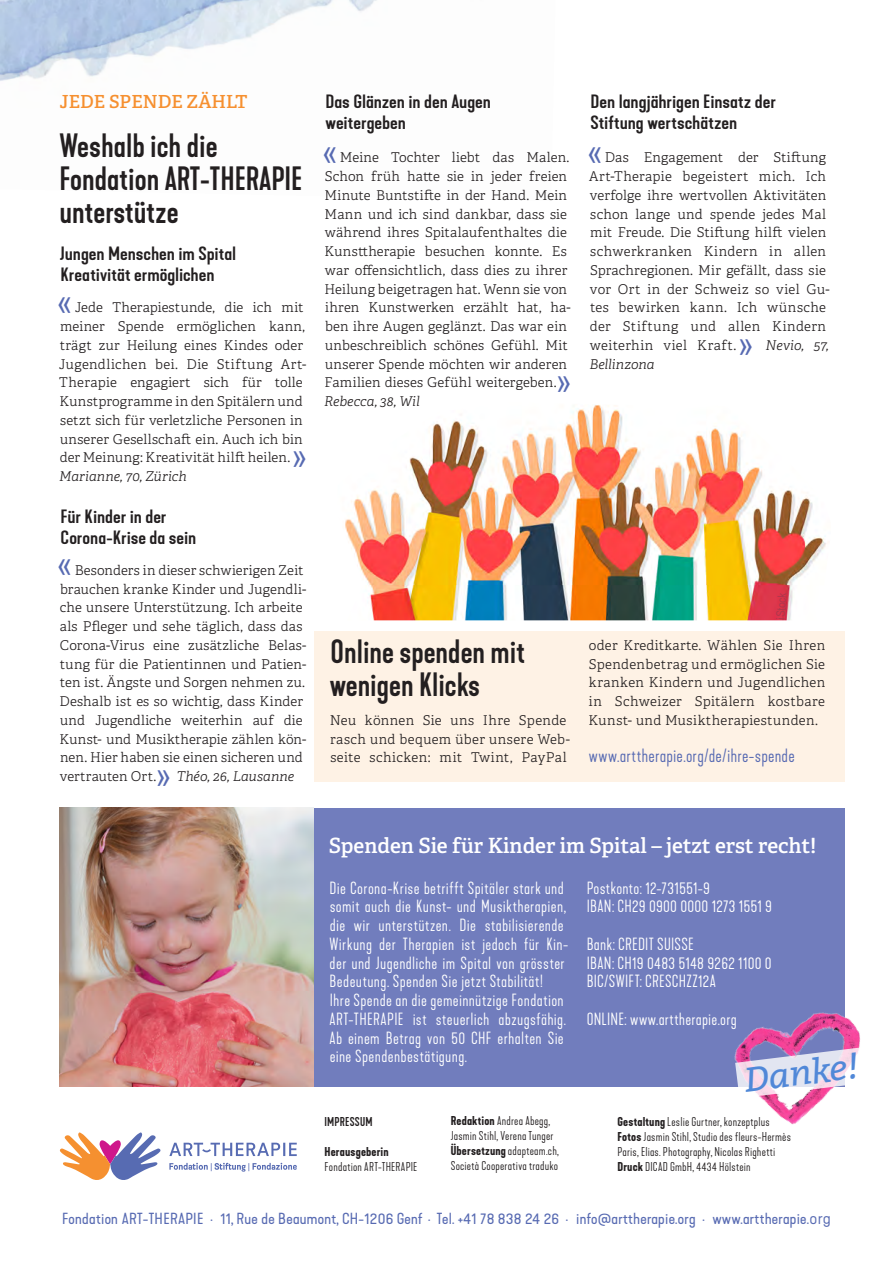
<style>
.page{position:relative;width:893px;height:1263px;background:#fff}
.page>*{position:absolute;margin:0;border:0;box-sizing:border-box;transform-origin:0 0}
.t1{font:34.5px "Arial Narrow";color:#576ab2}
.t2{font:italic 34.2px "Bitter";color:#5088d8;scale:1.04 1}
.t3{font:500 31.5px/33px "Kapra Neue Pro";color:#231f20}
.t4{font:21px "Adelle PE Sb";letter-spacing:-.005em;color:#fff}
.t5{font:500 18px/21px "Kapra Neue Pro";letter-spacing:-.005em;color:#231f20;scale:1.13 1}
.t6{font:18px "Kapra Neue Pro Light Rd";letter-spacing:.005em;color:#576ab2}
.t7{font:18px "Adelle PE Sb";color:#f69030}
.t8{font:300 16.5px/18.8px "Kapra Neue Pro";letter-spacing:.02em;color:#fff}
.t9{font:15px "Kapra Neue Pro Regular Exp";letter-spacing:.02em;color:#576ab2}
.t10{font:13.5px/18.8px "Adelle PE Lt";letter-spacing:.015em;color:#231f20}
.t11{font:italic 13.5px "Adelle PE Lt";letter-spacing:.005em;color:#231f20}
.t12{font:300 12px/15px "Kapra Neue Pro";letter-spacing:.015em;color:#231f20}
.t13{font:600 12px "Kapra Neue Pro";letter-spacing:.015em;color:#231f20}
.t14{font:500 12px "Kapra Neue Pro";letter-spacing:.02em;color:#231f20}
.t15{font:12px "Arial Narrow";color:#ad374d}
.s1{font-weight:600}
.s2{font-family:"Simplon BP Regular"}
</style>
<div class="page">
<img style="left:0;top:0;width:377px;height:81px">
<svg style="left:60px;top:1132px;width:101px;height:48px"></svg>
<svg style="left:169px;top:1143px;width:128px;height:28px"></svg>
<div style="left:314px;top:808px;width:530px;height:278px;background:#717dbd"></div>
<div style="left:314px;top:631px;width:530px;height:150px;background:#fef2e5"></div>
<img style="left:722px;top:1007px;width:139px;height:118px">
<svg style="left:735px;top:1047px;width:126px;height:51px"></svg>
<img style="left:345px;top:404px;width:481px;height:216px">
<img style="left:60px;top:808px;width:254px;height:278px">
<h3 class="t7" style="left:60px;top:88px;width:190px">JEDE SPENDE ZÄHLT</h3>
<h3 class="t3" style="left:60px;top:130px;width:244px">Weshalb ich die<br>Fondation ART-THERAPIE unterstütze</h3>
<h3 class="t5" style="left:60px;top:243px;width:158px">Jungen Menschen im Spital<br>Kreativität ermöglichen</h3>
<h1 class="t1" style="left:57px;top:276px;width:17px">«</h1>
<p class="t10" style="left:59px;top:298px;width:249px;text-indent:16px">Jede Therapiestunde, die ich mit meiner Spende ermöglichen kann, trägt zur Heilung eines Kindes oder Jugendlichen bei. Die Stiftung Art-Therapie engagiert sich für tolle Kunstprogramme in den Spitälern und setzt sich für verletzliche Personen in unserer Gesellschaft ein. Auch ich bin der Meinung: Kreativität hilft heilen.</p>
<h1 class="t1" style="left:292px;top:431px;width:17px">»</h1>
<p class="t11" style="left:59px;top:467px;width:129px">Marianne, 70, Zürich</p>
<h3 class="t5" style="left:60px;top:506px;width:122px">Für Kinder in der<br>Corona-Krise da sein</h3>
<h1 class="t1" style="left:57px;top:539px;width:17px">«</h1>
<p class="t10" style="left:60px;top:560px;width:248px;text-indent:15px">Besonders in dieser schwierigen Zeit brauchen kranke Kinder und Jugendli&shy;che unsere Unterstützung. Ich arbeite als Pfleger und sehe täglich, dass das Corona-Virus eine zusätzliche Belas&shy;tung für die Patientinnen und Patien&shy;ten ist. Ängste und Sorgen nehmen zu.<br>Deshalb ist es so wichtig, dass Kinder und Jugendliche weiterhin auf die Kunst- und Musiktherapie zählen kön&shy;nen. Hier haben sie einen sicheren und vertrauten Ort.</p>
<h1 class="t1" style="left:156px;top:750px;width:17px">»</h1>
<p class="t11" style="left:177px;top:767px;width:119px">Théo, 26, Lausanne</p>
<h3 class="t5" style="left:325px;top:92px;width:148px">Das Glänzen in den Augen weitergeben</h3>
<h1 class="t1" style="left:322px;top:126px;width:17px">«</h1>
<p class="t10" style="left:325px;top:148px;width:247px;text-indent:15px">Meine Tochter liebt das Malen.<br>Schon früh hatte sie in jeder freien Minute Buntstifte in der Hand. Mein Mann und ich sind dankbar, dass sie während ihres Spitalaufenthaltes die Kunsttherapie besuchen konnte. Es war offensichtlich, dass dies zu ihrer Heilung beigetragen hat. Wenn sie von ihren Kunstwerken erzählt hat, ha&shy;ben ihre Augen geglänzt. Das war ein unbeschreiblich schönes Gefühl. Mit unserer Spende möchten wir anderen Familien dieses Gefühl weitergeben.</p>
<h1 class="t1" style="left:556px;top:356px;width:17px">»</h1>
<p class="t11" style="left:324px;top:392px;width:97px">Rebecca, 38, Wil</p>
<h3 class="t3" style="left:330px;top:636px;width:197px">Online spenden mit wenigen Klicks</h3>
<p class="t10" style="left:330px;top:710px;width:242px">Neu können Sie uns Ihre Spende rasch und bequem über unsere Web&shy;seite schicken: mit Twint, PayPal</p>
<h3 class="t5" style="left:590px;top:92px;width:166px">Den langjährigen Einsatz der<br>Stiftung wertschätzen</h3>
<h1 class="t1" style="left:587px;top:126px;width:17px">«</h1>
<p class="t10" style="left:589px;top:148px;width:242px;text-indent:16px">Das Engagement der Stiftung<br>Art-Therapie begeistert mich. Ich verfolge ihre wertvollen Aktivitäten schon lange und spende jedes Mal mit Freude. Die Stiftung hilft vielen schwerkranken Kindern in allen<br>Sprachregionen. Mir gefällt, dass sie vor Ort in der Schweiz so viel Gu&shy;tes bewirken kann. Ich wünsche der Stiftung und allen Kindern weiterhin viel Kraft.</p>
<h1 class="t1" style="left:738px;top:318px;width:17px">»</h1>
<p class="t11" style="left:766px;top:335px;width:65px">Nevio, 57,</p>
<p class="t11" style="left:589px;top:354px;width:67px">Bellinzona</p>
<p class="t15" style="left:772px;top:619px;width:28px;rotate:-86deg">iStock</p>
<p class="t10" style="left:588px;top:635px;width:238px;text-align:justify">oder Kreditkarte. Wählen Sie Ihren Spendenbetrag und ermöglichen Sie kranken Kindern und Jugendlichen in Schweizer Spitälern kostbare Kunst- und Musiktherapiestunden.</p>
<h3 class="t6" style="left:589px;top:745px;width:207px">www.arttherapie.org/de/ihre-spende</h3>
<h3 class="t4" style="left:329px;top:830px;width:489px">Spenden Sie für Kinder im Spital – jetzt erst recht!</h3>
<p class="t8" style="left:329px;top:879px;width:240px">Die Corona-Krise betrifft Spitäler stark und somit auch die Kunst- und Musiktherapien, die wir unterstützen. Die stabilisierende Wirkung der Therapien ist jedoch für Kin&shy;der und Jugendliche im Spital von grösster Bedeutung. Spenden Sie jetzt Stabilität!<br>Ihre Spende an die gemeinnützige Fondation ART-THERAPIE ist steuerlich abzugsfähig.<br>Ab einem Betrag von 50 CHF erhalten Sie eine Spendenbestätigung.</p>
<p class="t8" style="left:587px;top:879px;width:187px">Postkonto: 12-731551-9<br>IBAN: CH29 0900 0000 1273 1551 9</p>
<p class="t8" style="left:587px;top:935px;width:187px">Bank: CREDIT SUISSE<br>IBAN: CH19 0483 5148 9262 1100 0<br>BIC/SWIFT: CRESCHZZ12A</p>
<p class="t8" style="left:587px;top:1010px;width:151px">ONLINE: www.arttherapie.org</p>
<h2 class="t2" style="left:741px;top:1055px;width:112px;rotate:-7deg">Danke!</h2>
<p class="t12" style="left:617px;top:1114px;width:175px"><span class="s1">Gestaltung</span> Leslie Gurtner, konzeptplus <span class="s1">Fotos</span> Jasmin Stihl, Studio des fleurs-Hermès Paris, Elias. Photography, Nicolas Righetti <span class="s1">Druck</span> DICAD GmbH, 4434 Hölstein</p>
<p class="t12" style="left:451px;top:1113px;width:110px"><span class="s1">Redaktion</span> Andrea Abegg,<br>Jasmin Stihl, Verena Tunger<br><span class="s1">Übersetzung</span> adapteam.ch,<br>Società Cooperativa traduko</p>
<p class="t14" style="left:325px;top:1114px;width:50px">IMPRESSUM</p>
<p class="t13" style="left:325px;top:1143px;width:66px">Herausgeberin</p>
<p class="t12" style="left:325px;top:1159px;width:94px">Fondation ART-THERAPIE</p>
<p class="t9" style="left:62px;top:1210px;width:770px">Fondation ART-THERAPIE . 11, Rue de Beaumont, CH-1206 Genf . Tel. +41 78 838 24 26 . info@arttherapie.org . www.arttherapie.<span class="s2">org</span></p>
</div>
